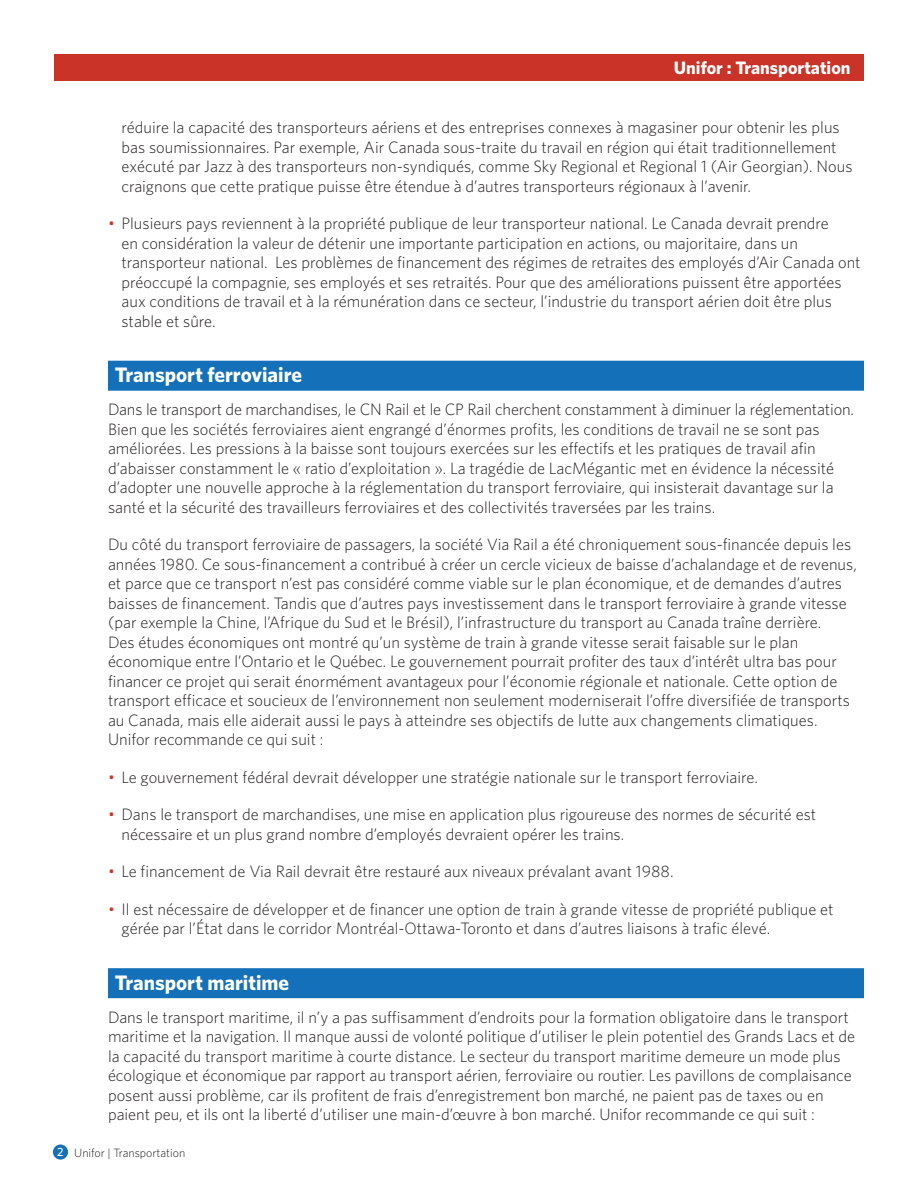
<style>
.page{position:relative;width:918px;height:1188px;background:#fff}
.page>*{position:absolute;margin:0;border:0;box-sizing:border-box;transform-origin:0 0}
.t1{font:700 21px "Whitney";color:#fff}
.t2{font:700 18px "Whitney";color:#fff}
.t3{font:300 16.5px/19.5px "Whitney";color:#231f20}
.t4{font:300 12px "Whitney";color:#231f20}
.s1{color:#ca3327}
.s2{font-weight:500;color:#fff}
.s3{font-size:11.7px}
</style>
<div class="page">
<div style="left:54px;top:54px;width:810px;height:27px;background:#ca3327"></div>
<div style="left:53px;top:1144px;width:15px;height:16px;background:#1471b9;border-radius:50%"></div>
<div style="left:108px;top:361px;width:756px;height:30px;background:#1471b9"></div>
<div style="left:108px;top:968px;width:756px;height:30px;background:#1471b9"></div>
<p class="t2" style="left:674px;top:57px;width:178px">Unifor : Transportation</p>
<p class="t3" style="left:122px;top:118px;width:733px">réduire la capacité des transporteurs aériens et des entreprises connexes à magasiner pour obtenir les plus bas soumissionnaires. Par exemple, Air Canada sous-traite du travail en région qui était traditionnellement exécuté par Jazz à des transporteurs non-syndiqués, comme Sky Regional et Regional 1 (Air Georgian). Nous craignons que cette pratique puisse être étendue à d’autres transporteurs régionaux à l’avenir.</p>
<p class="t3" style="left:122px;top:214px;width:741px;text-indent:-13px"><span class="s1">•</span> Plusieurs pays reviennent à la propriété publique de leur transporteur national. Le Canada devrait prendre<br>en considération la valeur de détenir une importante participation en actions, ou majoritaire, dans un transporteur national. Les problèmes de financement des régimes de retraites des employés d’Air Canada ont préoccupé la compagnie, ses employés et ses retraités. Pour que des améliorations puissent être apportées aux conditions de travail et à la rémunération dans ce secteur, l’industrie du transport aérien doit être plus stable et sûre.</p>
<p class="t1" style="left:115px;top:362px;width:189px">Transport ferroviaire</p>
<p class="t3" style="left:108px;top:400px;width:747px">Dans le transport de marchandises, le CN Rail et le CP Rail cherchent constamment à diminuer la réglementation.<br>Bien que les sociétés ferroviaires aient engrangé d’énormes profits, les conditions de travail ne se sont pas améliorées. Les pressions à la baisse sont toujours exercées sur les effectifs et les pratiques de travail afin d’abaisser constamment le « ratio d’exploitation ». La tragédie de LacMégantic met en évidence la nécessité d’adopter une nouvelle approche à la réglementation du transport ferroviaire, qui insisterait davantage sur la santé et la sécurité des travailleurs ferroviaires et des collectivités traversées par les trains.</p>
<p class="t3" style="left:108px;top:535px;width:750px">Du côté du transport ferroviaire de passagers, la société Via Rail a été chroniquement sous-financée depuis les années 1980. Ce sous-financement a contribué à créer un cercle vicieux de baisse d’achalandage et de revenus, et parce que ce transport n’est pas considéré comme viable sur le plan économique, et de demandes d’autres baisses de financement. Tandis que d’autres pays investissement dans le transport ferroviaire à grande vitesse (par exemple la Chine, l’Afrique du Sud et le Brésil), l’infrastructure du transport au Canada traîne derrière.<br>Des études économiques ont montré qu’un système de train à grande vitesse serait faisable sur le plan économique entre l’Ontario et le Québec. Le gouvernement pourrait profiter des taux d’intérêt ultra bas pour financer ce projet qui serait énormément avantageux pour l’économie régionale et nationale. Cette option de transport efficace et soucieux de l’environnement non seulement moderniserait l’offre diversifiée de transports au Canada, mais elle aiderait aussi le pays à atteindre ses objectifs de lutte aux changements climatiques.<br>Unifor recommande ce qui suit :</p>
<p class="t3" style="left:108px;top:767px;width:651px"><span class="s1">•</span> Le gouvernement fédéral devrait développer une stratégie nationale sur le transport ferroviaire.</p>
<p class="t3" style="left:121px;top:805px;width:696px;text-indent:-13px"><span class="s1">•</span> Dans le transport de marchandises, une mise en application plus rigoureuse des normes de sécurité est nécessaire et un plus grand nombre d’employés devraient opérer les trains.</p>
<p class="t3" style="left:108px;top:862px;width:567px"><span class="s1">•</span> Le financement de Via Rail devrait être restauré aux niveaux prévalant avant 1988.</p>
<p class="t3" style="left:121px;top:899px;width:714px;text-indent:-13px"><span class="s1">•</span> Il est nécessaire de développer et de financer une option de train à grande vitesse de propriété publique et gérée par l’État dans le corridor Montréal-Ottawa-Toronto et dans d’autres liaisons à trafic élevé.</p>
<p class="t1" style="left:115px;top:970px;width:176px">Transport maritime</p>
<p class="t3" style="left:108px;top:1007px;width:749px">Dans le transport maritime, il n’y a pas suffisamment d’endroits pour la formation obligatoire dans le transport maritime et la navigation. Il manque aussi de volonté politique d’utiliser le plein potentiel des Grands Lacs et de la capacité du transport maritime à courte distance. Le secteur du transport maritime demeure un mode plus écologique et économique par rapport au transport aérien, ferroviaire ou routier. Les pavillons de complaisance posent aussi problème, car ils profitent de frais d’enregistrement bon marché, ne paient pas de taxes ou en paient peu, et ils ont la liberté d’utiliser une main-d’œuvre à bon marché. Unifor recommande ce qui suit :</p>
<p class="t4" style="left:57px;top:1146px;width:130px"><span class="s2">2</span> Unifor <span class="s3">|</span> Transportation</p>
</div>
